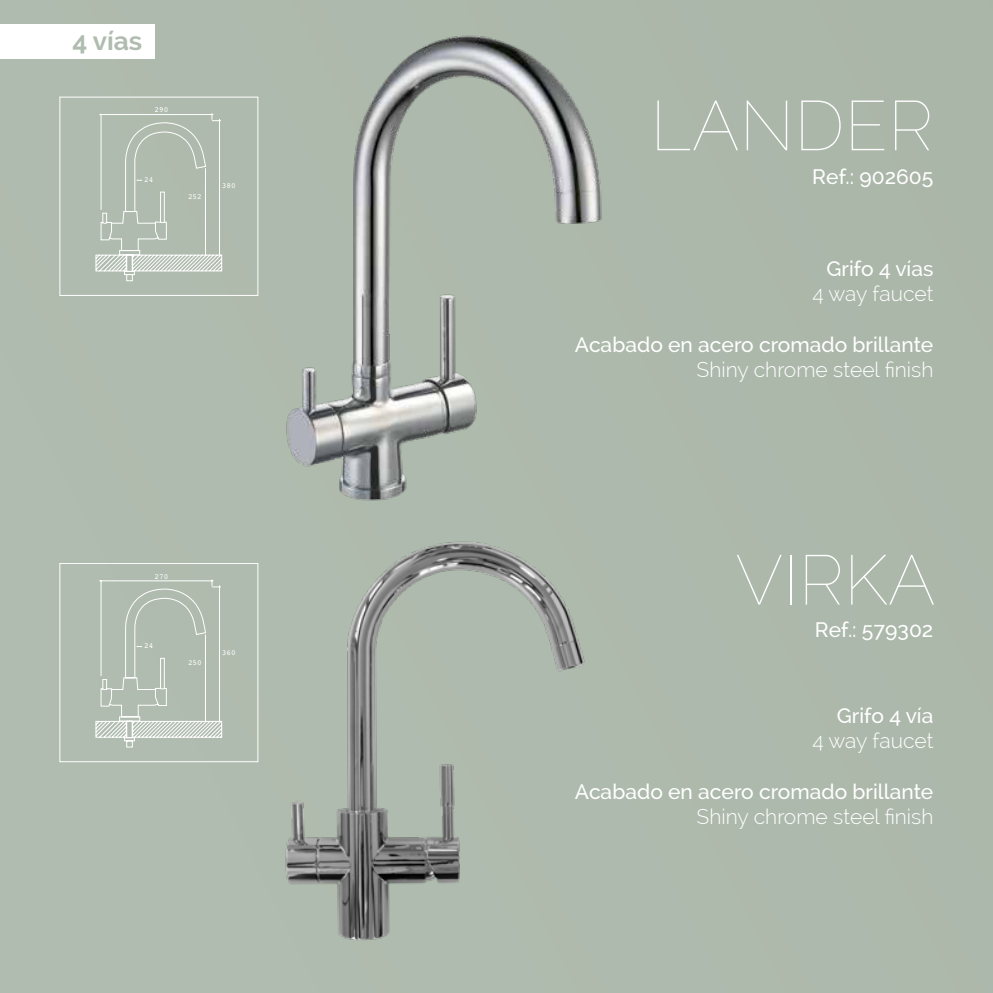
<style>
.page{position:relative;width:993px;height:993px;background:#fff}
.page>*{position:absolute;margin:0;border:0;box-sizing:border-box;transform-origin:0 0}
.t1{font:100 70px "Raleway";color:#fff}
.t2{font:700 26.25px "Raleway";color:#b0bcaf}
.t3{font:500 21px "Raleway";color:#fff}
.t4{font:300 21px "Raleway";color:#fff}
.t5{font:7.7px "Courier";color:#fff}
</style>
<div class="page">
<div style="left:0;top:0;width:992px;height:992px;background:#adb9ac"></div>
<img style="left:285px;top:541px;width:300px;height:399px">
<div style="left:60px;top:97px;width:198px;height:198px;border:1px solid #fff"></div>
<svg style="left:95px;top:113px;width:127px;height:168px"></svg>
<img style="left:286px;top:35px;width:316px;height:465px">
<div style="left:60px;top:563px;width:198px;height:198px;border:1px solid #fff"></div>
<svg style="left:95px;top:579px;width:127px;height:168px"></svg>
<div style="left:0;top:25px;width:155px;height:34px;background:#fff"></div>
<p class="t2" style="left:72px;top:25px;width:71px">4 vías</p>
<p class="t5" style="left:154px;top:104px;width:15px">290</p>
<p class="t5" style="left:144px;top:173px;width:11px">24</p>
<p class="t5" style="left:188px;top:190px;width:15px">252</p>
<p class="t5" style="left:222px;top:180px;width:15px">380</p>
<p class="t5" style="left:154px;top:570px;width:15px">270</p>
<p class="t5" style="left:144px;top:639px;width:11px">24</p>
<p class="t5" style="left:188px;top:656px;width:15px">250</p>
<p class="t5" style="left:222px;top:646px;width:15px">360</p>
<h1 class="t1" style="left:650px;top:84px;width:284px">LANDER</h1>
<p class="t3" style="left:812px;top:164px;width:123px">Ref.: 902605</p>
<p class="t3" style="left:826px;top:256px;width:108px">Grifo 4 vías</p>
<p class="t4" style="left:812px;top:281px;width:122px">4 way faucet</p>
<p class="t3" style="left:574px;top:332px;width:360px">Acabado en acero cromado brillante</p>
<p class="t4" style="left:696px;top:357px;width:238px">Shiny chrome steel finish</p>
<h1 class="t1" style="left:735px;top:538px;width:201px">VIRKA</h1>
<p class="t3" style="left:814px;top:617px;width:120px">Ref.: 579302</p>
<p class="t3" style="left:836px;top:703px;width:98px">Grifo 4 vía</p>
<p class="t4" style="left:812px;top:728px;width:122px">4 way faucet</p>
<p class="t3" style="left:574px;top:779px;width:360px">Acabado en acero cromado brillante</p>
<p class="t4" style="left:696px;top:804px;width:238px">Shiny chrome steel finish</p>
</div>
